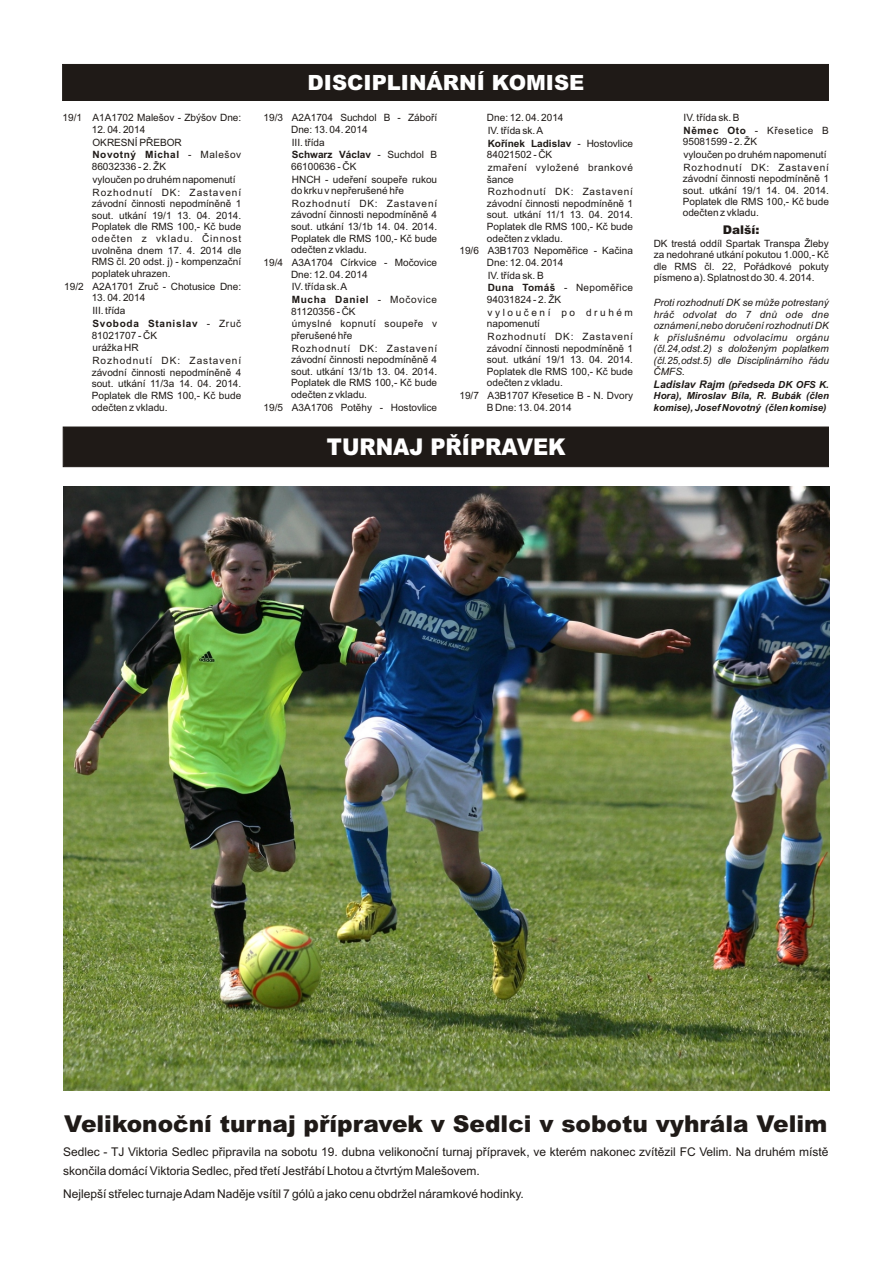
<style>
.page{position:relative;width:894px;height:1263px;background:#fff}
.page>*{position:absolute;margin:0;border:0;box-sizing:border-box;transform-origin:0 0}
.t1{font:900 23.25px "Arial";color:#1f1a17}
.t2{font:900 23.1px "Arial";color:#fff;scale:.91 1}
.t3{font:900 21px "Arial";color:#fff}
.t4{font:12px/19.5px "Arial";color:#1f1a17}
.t5{font:900 12px "Arial";color:#1f1a17}
.t6{font:10.05px "Arial";color:#1f1a17}
.t7{font:italic 10.05px "Arial";color:#1f1a17}
.t8{font:10.05px "Arial";letter-spacing:.08em;color:#1f1a17}
.t9{font:700 10.05px "Arial";letter-spacing:.055em;color:#1f1a17}
.t10{font:700 10.05px "Arial";color:#1f1a17}
.t11{font:10.05px "Arial";letter-spacing:.075em;color:#1f1a17}
.t12{font:10.05px "Arial";letter-spacing:.095em;color:#1f1a17}
.t13{font:italic 10.05px "Arial";letter-spacing:.03em;color:#1f1a17}
.t14{font:10.05px "Arial";letter-spacing:.05em;color:#1f1a17}
.t15{font:italic 10.05px "Arial";letter-spacing:.025em;color:#1f1a17}
.t16{font:10.05px "Arial";letter-spacing:.085em;color:#1f1a17}
.t17{font:10.05px "Arial";letter-spacing:.04em;color:#1f1a17}
.t18{font:10.05px "Arial";letter-spacing:.03em;color:#1f1a17}
.t19{font:10.05px "Arial";letter-spacing:.055em;color:#1f1a17}
.t20{font:10.05px "Arial";letter-spacing:.255em;color:#1f1a17}
.t21{font:italic 700 9.75px "Arial";color:#1f1a17}
.s1{font-weight:700}
.s2{font-weight:400}
.s3{font-size:10.5px}
</style>
<div class="page">
<div style="left:62px;top:64px;width:767px;height:37px;background:#1f1a17"></div>
<div style="left:63px;top:427px;width:766px;height:40px;background:#1f1a17;border:1px solid #1f1a17"></div>
<img style="left:63px;top:486px;width:767px;height:604px">
<h3 class="t3" style="left:308px;top:75px;width:278px">DISCIPLINÁRNÍ KOMISE</h3>
<p class="t6" style="left:63px;top:114px;width:180px">19/1 A1A1702 Malešov - Zbýšov Dne:</p>
<p class="t6" style="left:264px;top:114px;width:175px">19/3 A2A1704 Suchdol B - Záboøí</p>
<p class="t6" style="left:487px;top:114px;width:78px">Dne: 12. 04. 2014</p>
<p class="t6" style="left:684px;top:114px;width:58px">IV. tøída sk. B</p>
<p class="t6" style="left:92px;top:126px;width:55px">12. 04. 2014</p>
<p class="t6" style="left:291px;top:126px;width:78px">Dne: 13. 04. 2014</p>
<p class="t6" style="left:488px;top:127px;width:57px">IV. tøída sk. A</p>
<p class="t19" style="left:684px;top:127px;width:147px"><span class="s1">Nìmec Oto</span> - Køesetice B</p>
<p class="t6" style="left:92px;top:138px;width:91px">OKRESNÍ PØEBOR</p>
<p class="t6" style="left:292px;top:138px;width:34px">III. tøída</p>
<p class="t10" style="left:488px;top:139px;width:147px">Koøínek Ladislav <span class="s2">- Hostovlice</span></p>
<p class="t6" style="left:683px;top:138px;width:76px">95081599 - 2. ŽK</p>
<p class="t9" style="left:92px;top:151px;width:150px">Novotný Michal <span class="s2">- Malešov</span></p>
<p class="t10" style="left:292px;top:151px;width:147px">Schwarz Václav <span class="s2">- Suchdol B</span></p>
<p class="t6" style="left:487px;top:151px;width:67px">84021502 - ÈK</p>
<p class="t6" style="left:684px;top:151px;width:144px">vylouèen po druhém napomenutí</p>
<p class="t6" style="left:92px;top:163px;width:76px">86032336 - 2. ŽK</p>
<p class="t6" style="left:291px;top:163px;width:67px">66100636 - ÈK</p>
<p class="t14" style="left:488px;top:164px;width:147px">zmaøení vyložené brankové</p>
<p class="t11" style="left:684px;top:163px;width:147px">Rozhodnutí DK: Zastavení</p>
<p class="t6" style="left:92px;top:176px;width:145px">vylouèen po druhém napomenutí</p>
<p class="t6" style="left:292px;top:175px;width:147px">HNCH - udeøení soupeøe rukou</p>
<p class="t6" style="left:487px;top:175px;width:28px">šance</p>
<p class="t6" style="left:683px;top:175px;width:148px">závodní èinnosti nepodmínìnì 1</p>
<p class="t12" style="left:92px;top:188px;width:150px">Rozhodnutí DK: Zastavení</p>
<p class="t6" style="left:291px;top:187px;width:114px">do krku v nepøerušené høe</p>
<p class="t8" style="left:488px;top:188px;width:147px">Rozhodnutí DK: Zastavení</p>
<p class="t6" style="left:683px;top:186px;width:148px">sout. utkání 19/1 14. 04. 2014.</p>
<p class="t6" style="left:92px;top:200px;width:151px">závodní èinnosti nepodmínìnì 1</p>
<p class="t8" style="left:292px;top:200px;width:147px">Rozhodnutí DK: Zastavení</p>
<p class="t6" style="left:683px;top:198px;width:148px">Poplatek dle RMS 100,- Kè bude</p>
<p class="t6" style="left:487px;top:200px;width:148px">závodní èinnosti nepodmínìnì 1</p>
<p class="t6" style="left:92px;top:212px;width:151px">sout. utkání 19/1 13. 04. 2014.</p>
<p class="t6" style="left:291px;top:211px;width:148px">závodní èinnosti nepodmínìnì 4</p>
<p class="t6" style="left:487px;top:211px;width:148px">sout. utkání 11/1 13. 04. 2014.</p>
<p class="t6" style="left:683px;top:209px;width:78px">odeèten z vkladu.</p>
<p class="t6" style="left:92px;top:223px;width:151px">Poplatek dle RMS 100,- Kè bude</p>
<p class="t6" style="left:291px;top:223px;width:148px">sout. utkání 13/1b 14. 04. 2014.</p>
<p class="t6" style="left:487px;top:223px;width:148px">Poplatek dle RMS 100,- Kè bude</p>
<p class="t5" style="left:723px;top:225px;width:38px">Další:</p>
<p class="t16" style="left:92px;top:235px;width:151px">odeèten z vkladu. Èinnost</p>
<p class="t6" style="left:291px;top:234px;width:148px">Poplatek dle RMS 100,- Kè bude</p>
<p class="t6" style="left:487px;top:234px;width:77px">odeèten z vkladu.</p>
<p class="t6" style="left:654px;top:239px;width:177px">DK trestá oddíl Spartak Transpa Žleby</p>
<p class="t6" style="left:92px;top:246px;width:151px">uvolnìna dnem 17. 4. 2014 dle</p>
<p class="t6" style="left:291px;top:246px;width:77px">odeèten z vkladu.</p>
<p class="t6" style="left:459px;top:247px;width:175px">19/6 A3B1703 Nepomìøice - Kaèina</p>
<p class="t6" style="left:654px;top:251px;width:177px">za nedohrané utkání pokutou 1.000,- Kè</p>
<p class="t6" style="left:92px;top:258px;width:151px">RMS èl. 20 odst. j) - kompenzaèní</p>
<p class="t6" style="left:264px;top:259px;width:175px">19/4 A3A1704 Církvice - Moèovice</p>
<p class="t6" style="left:487px;top:259px;width:78px">Dne: 12. 04. 2014</p>
<p class="t6" style="left:654px;top:262px;width:177px">dle RMS èl. 22, Poøádkové pokuty</p>
<p class="t6" style="left:92px;top:270px;width:80px">poplatek uhrazen.</p>
<p class="t6" style="left:291px;top:270px;width:78px">Dne: 12. 04. 2014</p>
<p class="t6" style="left:488px;top:271px;width:58px">IV. tøída sk. B</p>
<p class="t6" style="left:654px;top:274px;width:162px">písmeno a). Splatnost do 30. 4. 2014.</p>
<p class="t6" style="left:64px;top:282px;width:179px">19/2 A2A1701 Zruè - Chotusice Dne:</p>
<p class="t6" style="left:292px;top:283px;width:57px">IV. tøída sk. A</p>
<p class="t18" style="left:488px;top:284px;width:147px"><span class="s1">Duna Tomáš</span> - Nepomìøice</p>
<p class="t6" style="left:92px;top:294px;width:55px">13. 04. 2014</p>
<p class="t9" style="left:292px;top:296px;width:147px">Mucha Daniel <span class="s2">- Moèovice</span></p>
<p class="t6" style="left:487px;top:296px;width:76px">94031824 - 2. ŽK</p>
<p class="t7" style="left:654px;top:299px;width:177px">Proti rozhodnutí DK se mùže potrestaný</p>
<p class="t6" style="left:92px;top:307px;width:34px">III. tøída</p>
<p class="t6" style="left:291px;top:307px;width:66px">81120356 - ÈK</p>
<p class="t20" style="left:488px;top:308px;width:147px">vylouèení po druhém</p>
<p class="t15" style="left:654px;top:310px;width:177px">hráè odvolat do 7 dnù ode dne</p>
<p class="t9" style="left:92px;top:320px;width:150px">Svoboda Stanislav <span class="s2">- Zruè</span></p>
<p class="t17" style="left:292px;top:320px;width:147px">úmyslné kopnutí soupeøe v</p>
<p class="t6" style="left:487px;top:320px;width:55px">napomenutí</p>
<p class="t7" style="left:654px;top:322px;width:177px">oznámení,nebo doruèení rozhodnutí DK</p>
<p class="t6" style="left:92px;top:331px;width:67px">81021707 - ÈK</p>
<p class="t6" style="left:291px;top:331px;width:63px">pøerušené høe</p>
<p class="t11" style="left:488px;top:333px;width:147px">Rozhodnutí DK: Zastavení</p>
<p class="t13" style="left:654px;top:333px;width:177px">k pøíslušnému odvolacímu orgánu</p>
<p class="t6" style="left:92px;top:344px;width:48px">urážka HR</p>
<p class="t8" style="left:292px;top:344px;width:147px">Rozhodnutí DK: Zastavení</p>
<p class="t6" style="left:487px;top:344px;width:148px">závodní èinnosti nepodmínìnì 1</p>
<p class="t7" style="left:654px;top:345px;width:177px">(èl.24,odst.2) s doloženým poplatkem</p>
<p class="t12" style="left:92px;top:357px;width:150px">Rozhodnutí DK: Zastavení</p>
<p class="t6" style="left:291px;top:356px;width:148px">závodní èinnosti nepodmínìnì 4</p>
<p class="t6" style="left:487px;top:356px;width:148px">sout. utkání 19/1 13. 04. 2014.</p>
<p class="t7" style="left:654px;top:356px;width:177px">(èl.25,odst.5) dle Disciplinárního øádu</p>
<p class="t6" style="left:92px;top:368px;width:151px">závodní èinnosti nepodmínìnì 4</p>
<p class="t6" style="left:291px;top:367px;width:148px">sout. utkání 13/1b 13. 04. 2014.</p>
<p class="t6" style="left:487px;top:367px;width:148px">Poplatek dle RMS 100,- Kè bude</p>
<p class="t7" style="left:654px;top:368px;width:33px">ÈMFS.</p>
<p class="t6" style="left:92px;top:380px;width:151px">sout. utkání 11/3a 14. 04. 2014.</p>
<p class="t6" style="left:291px;top:379px;width:148px">Poplatek dle RMS 100,- Kè bude</p>
<p class="t6" style="left:487px;top:379px;width:77px">odeèten z vkladu.</p>
<p class="t21" style="left:654px;top:381px;width:177px"><span class="s3">Ladislav Rajm</span> (pøedseda DK OFS K.</p>
<p class="t6" style="left:92px;top:392px;width:151px">Poplatek dle RMS 100,- Kè bude</p>
<p class="t6" style="left:291px;top:391px;width:78px">odeèten z vkladu.</p>
<p class="t6" style="left:459px;top:392px;width:175px">19/7 A3B1707 Køesetice B - N. Dvory</p>
<p class="t21" style="left:654px;top:392px;width:177px">Hora), Miroslav Bíla, R. Bubák (èlen</p>
<p class="t6" style="left:92px;top:403px;width:78px">odeèten z vkladu.</p>
<p class="t6" style="left:264px;top:403px;width:175px">19/5 A3A1706 Potìhy - Hostovlice</p>
<p class="t6" style="left:487px;top:403px;width:86px">B Dne: 13. 04. 2014</p>
<p class="t21" style="left:654px;top:404px;width:174px">komise), Josef Novotný (èlen komise)</p>
<h2 class="t2" style="left:327px;top:439px;width:264px">TURNAJ PØÍPRAVEK</h2>
<h1 class="t1" style="left:64px;top:1115px;width:765px">Velikonoèní turnaj pøípravek v Sedlci v sobotu vyhrála Velim</h1>
<p class="t4" style="left:63px;top:1143px;width:767px">Sedlec - TJ Viktoria Sedlec pøipravila na sobotu 19. dubna velikonoèní turnaj pøípravek, ve kterém nakonec zvítìzil FC Velim. Na druhém místì skonèila domácí Viktoria Sedlec, pøed tøetí Jestøábí Lhotou a ètvrtým Malešovem.</p>
<p class="t4" style="left:63px;top:1185px;width:462px">Nejlepší støelec turnaje Adam Nadìje vsítil 7 gólù a jako cenu obdržel náramkové hodinky.</p>
</div>
